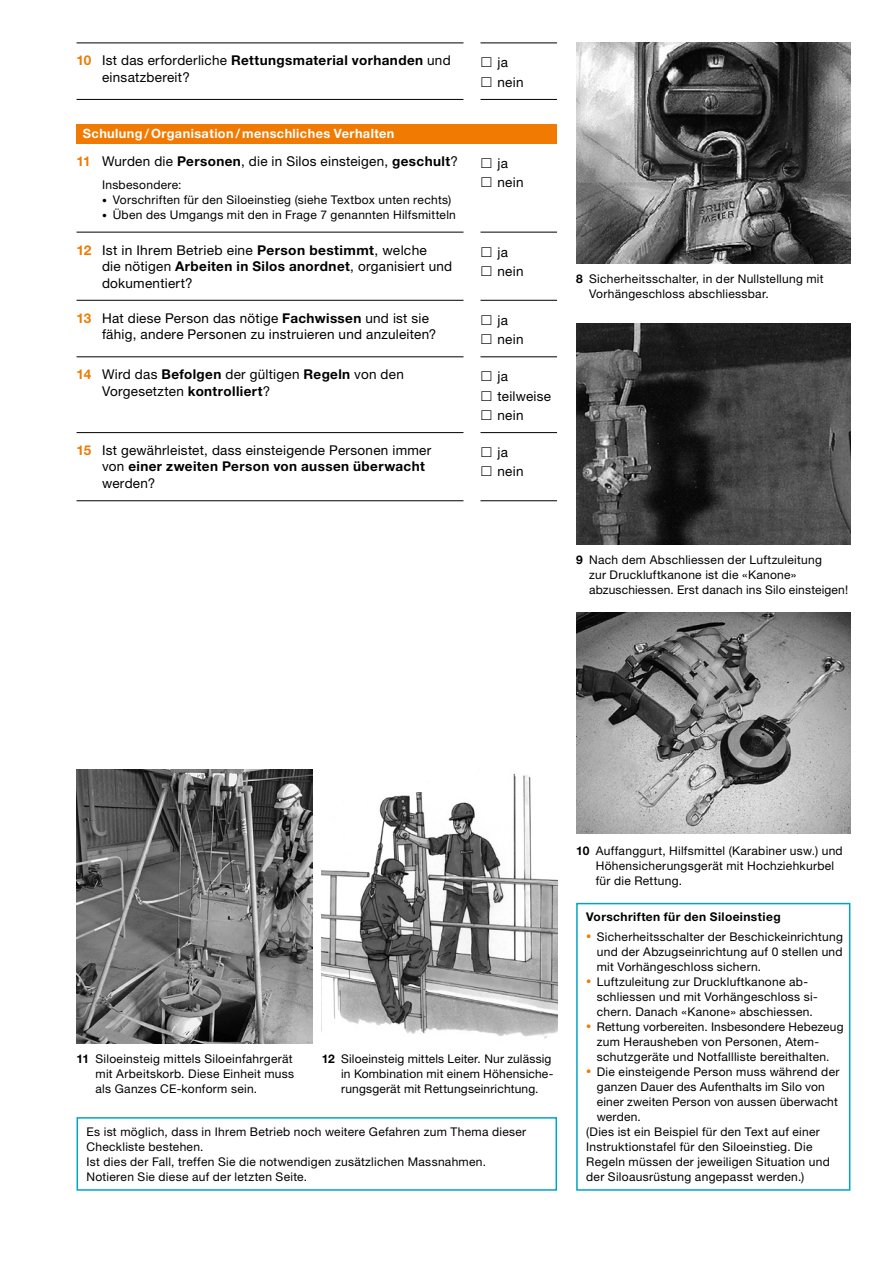
<style>
.page{position:relative;width:893px;height:1263px;background:#fff}
.page>*{position:absolute;margin:0;border:0;box-sizing:border-box;transform-origin:0 0}
.t1{font:13.5px/16.5px "Helvetica Neue LT Std";letter-spacing:.02em;color:#000}
.t2{font:700 12.75px "Helvetica Neue LT Std";letter-spacing:.03em;color:#fff}
.t3{font:12px/15px "Helvetica Neue LT Std";letter-spacing:.025em;color:#000}
.t4{font:700 12px "Helvetica Neue LT Std";letter-spacing:.035em;color:#000}
.s1{font-weight:700;color:#f17a03}
.s2{font-weight:700}
.s3{font-size:9.75px}
.s4{font-size:10.5px;color:#f17a03}
</style>
<div class="page">
<img style="left:576px;top:43px;width:274px;height:221px">
<img style="left:576px;top:323px;width:274px;height:221px">
<img style="left:77px;top:770px;width:236px;height:273px">
<img style="left:321px;top:773px;width:236px;height:266px">
<img style="left:576px;top:612px;width:274px;height:221px">
<div style="left:77px;top:1117px;width:480px;height:74px;border:2px solid #00a5c5"></div>
<div style="left:576px;top:903px;width:274px;height:288px;border:2px solid #00a5c5"></div>
<hr style="left:480px;top:43px;width:77px;height:1px;background:#000">
<hr style="left:480px;top:99px;width:77px;height:1px;background:#000">
<hr style="left:77px;top:43px;width:386px;height:1px;background:#000">
<hr style="left:77px;top:99px;width:386px;height:1px;background:#000">
<div style="left:77px;top:124px;width:480px;height:19px;background:#f17a03"></div>
<hr style="left:480px;top:232px;width:77px;height:1px;background:#000">
<hr style="left:480px;top:300px;width:77px;height:1px;background:#000">
<hr style="left:480px;top:356px;width:77px;height:1px;background:#000">
<hr style="left:480px;top:432px;width:77px;height:1px;background:#000">
<hr style="left:480px;top:500px;width:77px;height:1px;background:#000">
<hr style="left:77px;top:232px;width:386px;height:1px;background:#000">
<hr style="left:77px;top:300px;width:386px;height:1px;background:#000">
<hr style="left:77px;top:356px;width:386px;height:1px;background:#000">
<hr style="left:77px;top:432px;width:386px;height:1px;background:#000">
<hr style="left:77px;top:500px;width:386px;height:1px;background:#000">
<p class="t1" style="left:102px;top:52px;width:350px;text-indent:-26px"><span class="s1">10</span> Ist das erforderliche <span class="s2">Rettungsmaterial vorhanden</span> und einsatzbereit?</p>
<p class="t1" style="left:497px;top:53px;width:28px;line-height:19.2px">ja nein</p>
<p class="t2" style="left:83px;top:126px;width:313px">Schulung/Organisation/menschliches Verhalten</p>
<p class="t1" style="left:77px;top:153px;width:383px"><span class="s1">11</span> Wurden die <span class="s2">Personen</span>, die in Silos einsteigen, <span class="s2">geschult</span>?</p>
<p class="t3" style="left:102px;top:177px;width:81px">Insbesondere:</p>
<p class="t3" style="left:102px;top:192px;width:351px"><span class="s3">•</span> Vorschriften für den Siloeinstieg (siehe Textbox unten rechts)</p>
<p class="t3" style="left:102px;top:207px;width:355px"><span class="s3">•</span> Üben des Umgangs mit den in Frage 7 genannten Hilfsmitteln</p>
<p class="t1" style="left:497px;top:153px;width:27px;line-height:19.2px">ja nein</p>
<p class="t1" style="left:102px;top:241px;width:352px;text-indent:-26px"><span class="s1">12</span> Ist in Ihrem Betrieb eine <span class="s2">Person bestimmt</span>, welche<br>die nötigen <span class="s2">Arbeiten in Silos anordnet</span>, organisiert und dokumentiert?</p>
<p class="t1" style="left:497px;top:242px;width:27px;line-height:19.2px">ja nein</p>
<p class="t1" style="left:102px;top:309px;width:336px;text-indent:-26px"><span class="s1">13</span> Hat diese Person das nötige <span class="s2">Fachwissen</span> und ist sie fähig, andere Personen zu instruieren und anzuleiten?</p>
<p class="t1" style="left:498px;top:310px;width:27px;line-height:19.2px">ja nein</p>
<p class="t1" style="left:102px;top:366px;width:303px;text-indent:-26px"><span class="s1">14</span> Wird das <span class="s2">Befolgen</span> der gültigen <span class="s2">Regeln</span> von den<br>Vorgesetzten <span class="s2">kontrolliert</span>?</p>
<p class="t1" style="left:498px;top:367px;width:55px;line-height:19.2px">ja teilweise nein</p>
<p class="t1" style="left:102px;top:442px;width:331px;text-indent:-26px"><span class="s1">15</span> Ist gewährleistet, dass einsteigende Personen immer von <span class="s2">einer zweiten Person von aussen überwacht </span>werden?</p>
<p class="t1" style="left:498px;top:442px;width:27px;line-height:19.2px">ja nein</p>
<p class="t3" style="left:589px;top:271px;width:236px;text-indent:-13px"><span class="s2">8</span> Sicherheitsschalter, in der Nullstellung mit<br>Vorhängeschloss abschliessbar.</p>
<p class="t3" style="left:589px;top:552px;width:261px;text-indent:-13px"><span class="s2">9</span> Nach dem Abschliessen der Luftzuleitung<br>zur Druckluftkanone ist die «Kanone» abzuschiessen. Erst danach ins Silo einsteigen!</p>
<p class="t3" style="left:96px;top:1051px;width:200px;text-indent:-19px"><span class="s2">11</span> Siloeinsteig mittels Siloeinfahrgerät mit Arbeitskorb. Diese Einheit muss als Ganzes CE-konform sein.</p>
<p class="t3" style="left:341px;top:1051px;width:214px;text-indent:-19px"><span class="s2">12</span> Siloeinsteig mittels Leiter. Nur zulässig in Kombination mit einem Höhensiche&shy;rungsgerät mit Rettungseinrichtung.</p>
<p class="t3" style="left:87px;top:1124px;width:441px">Es ist möglich, dass in Ihrem Betrieb noch weitere Gefahren zum Thema dieser Checkliste bestehen.<br>Ist dies der Fall, treffen Sie die notwendigen zusätzlichen Massnahmen.<br>Notieren Sie diese auf der letzten Seite.</p>
<p class="t3" style="left:596px;top:843px;width:248px;text-indent:-20px"><span class="s2">10</span> Auffanggurt, Hilfsmittel (Karabiner usw.) und<br>Höhensicherungsgerät mit Hochziehkurbel für die Rettung.</p>
<p class="t4" style="left:586px;top:910px;width:196px">Vorschriften für den Siloeinstieg</p>
<p class="t3" style="left:597px;top:929px;width:248px;text-align:justify;text-indent:-11px"><span class="s4">•</span> Sicherheitsschalter der Beschickeinrichtung und der Abzugseinrichtung auf 0 stellen und mit Vorhängeschloss sichern.</p>
<p class="t3" style="left:597px;top:974px;width:222px;text-indent:-11px"><span class="s4">•</span> Luftzuleitung zur Druckluftkanone ab&shy;schliessen und mit Vorhängeschloss si&shy;chern. Danach «Kanone» abschiessen.</p>
<p class="t3" style="left:597px;top:1019px;width:248px;text-indent:-11px"><span class="s4">•</span> Rettung vorbereiten. Insbesondere Hebezeug zum Herausheben von Personen, Atem&shy;schutzgeräte und Notfallliste bereithalten.</p>
<p class="t3" style="left:586px;top:1064px;width:255px"><span class="s4">•</span> Die einsteigende Person muss während der</p>
<p class="t3" style="left:597px;top:1079px;width:230px">ganzen Dauer des Aufenthalts im Silo von</p>
<p class="t3" style="left:597px;top:1094px;width:243px">einer zweiten Person von aussen überwacht</p>
<p class="t3" style="left:597px;top:1109px;width:45px">werden.</p>
<p class="t3" style="left:586px;top:1124px;width:235px">(Dies ist ein Beispiel für den Text auf einer</p>
<p class="t3" style="left:586px;top:1139px;width:228px">Instruktionstafel für den Siloeinstieg. Die</p>
<p class="t3" style="left:586px;top:1154px;width:245px">Regeln müssen der jeweiligen Situation und</p>
<p class="t3" style="left:586px;top:1169px;width:220px">der Siloausrüstung angepasst werden.)</p>
</div>
